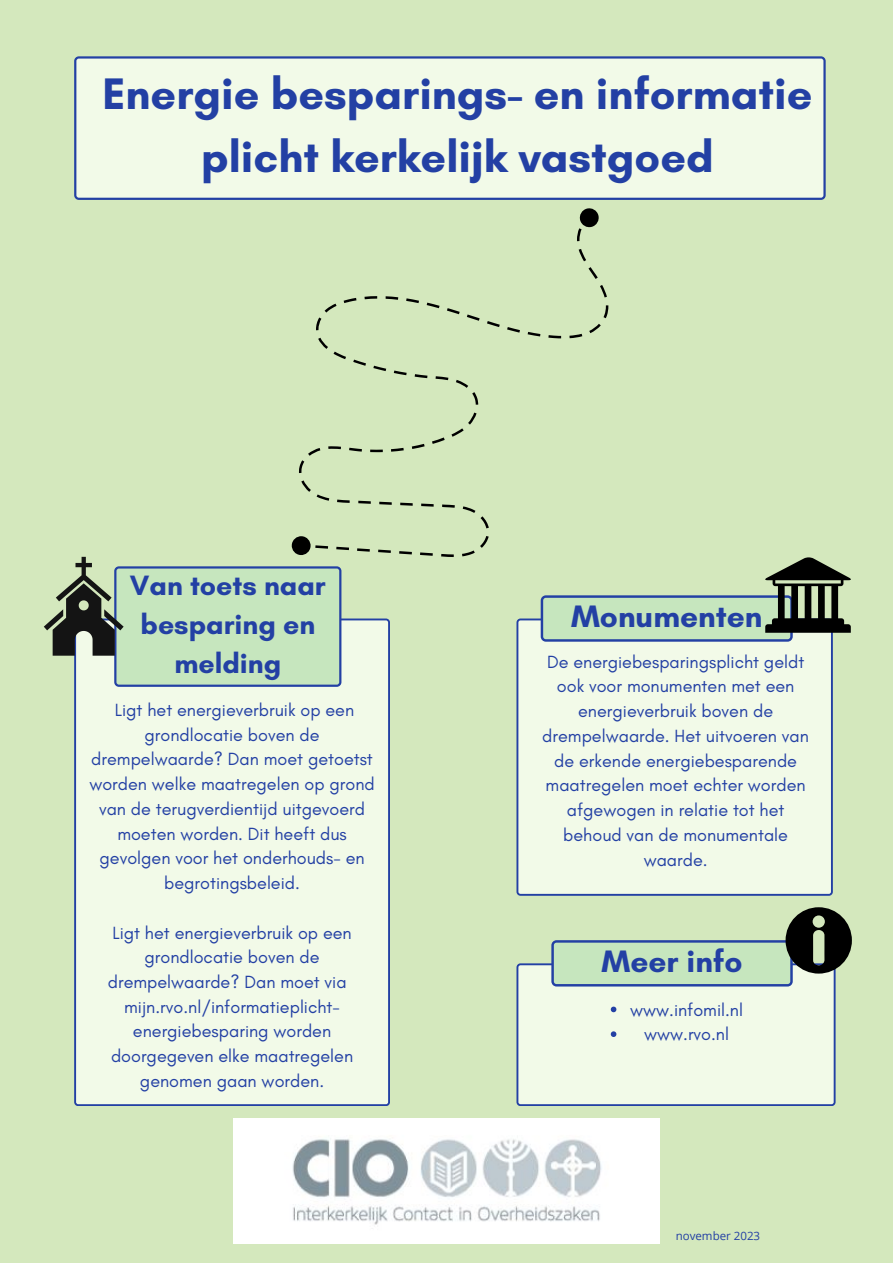
<style>
.page{position:relative;width:893px;height:1264px;background:#fff}
.page>*{position:absolute;margin:0;border:0;box-sizing:border-box;transform-origin:0 0}
.t1{font:700 45px/63px "Glacial Indifference";color:#2340a4;text-align:center}
.t2{font:700 31.65px "Glacial Indifference";color:#2340a4}
.t3{font:700 28.5px/39.3px "Glacial Indifference";color:#2340a4;text-align:center}
.t4{font:18px/24.8px "Glacial Indifference";color:#2340a4;text-align:center}
.t5{font:11.55px "Open Sans";color:#2340a4}
</style>
<div class="page">
<div style="left:0;top:0;width:892px;height:1262px;background:#d4e8bd"></div>
<img style="left:233px;top:1118px;width:426px;height:124px">
<svg style="left:291px;top:208px;width:317px;height:349px"></svg>
<div style="left:74px;top:56px;width:751px;height:144px;background:#f2fae8"></div>
<div style="left:516px;top:963px;width:319px;height:143px;background:#f2fae8"></div>
<svg style="left:551px;top:907px;width:300px;height:79px"></svg>
<div style="left:74px;top:618px;width:316px;height:488px;background:#f2fae8"></div>
<svg style="left:44px;top:557px;width:297px;height:130px"></svg>
<div style="left:516px;top:618px;width:316px;height:277px;background:#f2fae8"></div>
<svg style="left:540px;top:557px;width:311px;height:84px"></svg>
<svg style="left:610px;top:1006px;width:6px;height:6px"></svg>
<svg style="left:610px;top:1031px;width:6px;height:5px"></svg>
<p class="t1" style="left:102px;top:62px;width:711px">Energie besparings- en informatie plicht kerkelijk vastgoed</p>
<p class="t3" style="left:130px;top:565px;width:197px">Van toets naar besparing en melding</p>
<p class="t4" style="left:89px;top:697px;width:287px">Ligt het energieverbruik op een grondlocatie boven de drempelwaarde? Dan moet getoetst worden welke maatregelen op grond van de terugverdientijd uitgevoerd moeten worden. Dit heeft dus gevolgen voor het onderhouds- en begrotingsbeleid.</p>
<p class="t4" style="left:108px;top:919px;width:247px">Ligt het energieverbruik op een grondlocatie boven de drempelwaarde? Dan moet via mijn.rvo.nl/informatieplicht&shy;energiebesparing worden doorgegeven elke maatregelen genomen gaan worden.</p>
<p class="t2" style="left:571px;top:596px;width:193px">Monumenten</p>
<p class="t4" style="left:542px;top:649px;width:268px">De energiebesparingsplicht geldt ook voor monumenten met een energieverbruik boven de drempelwaarde. Het uitvoeren van de erkende energiebesparende maatregelen moet echter worden afgewogen in relatie tot het behoud van de monumentale waarde.</p>
<p class="t2" style="left:601px;top:941px;width:142px">Meer info</p>
<p class="t4" style="left:630px;top:996px;width:114px">www.infomil.nl</p>
<p class="t4" style="left:644px;top:1021px;width:86px">www.rvo.nl</p>
<p class="t5" style="left:675px;top:1227px;width:86px">november 2023</p>
</div>
